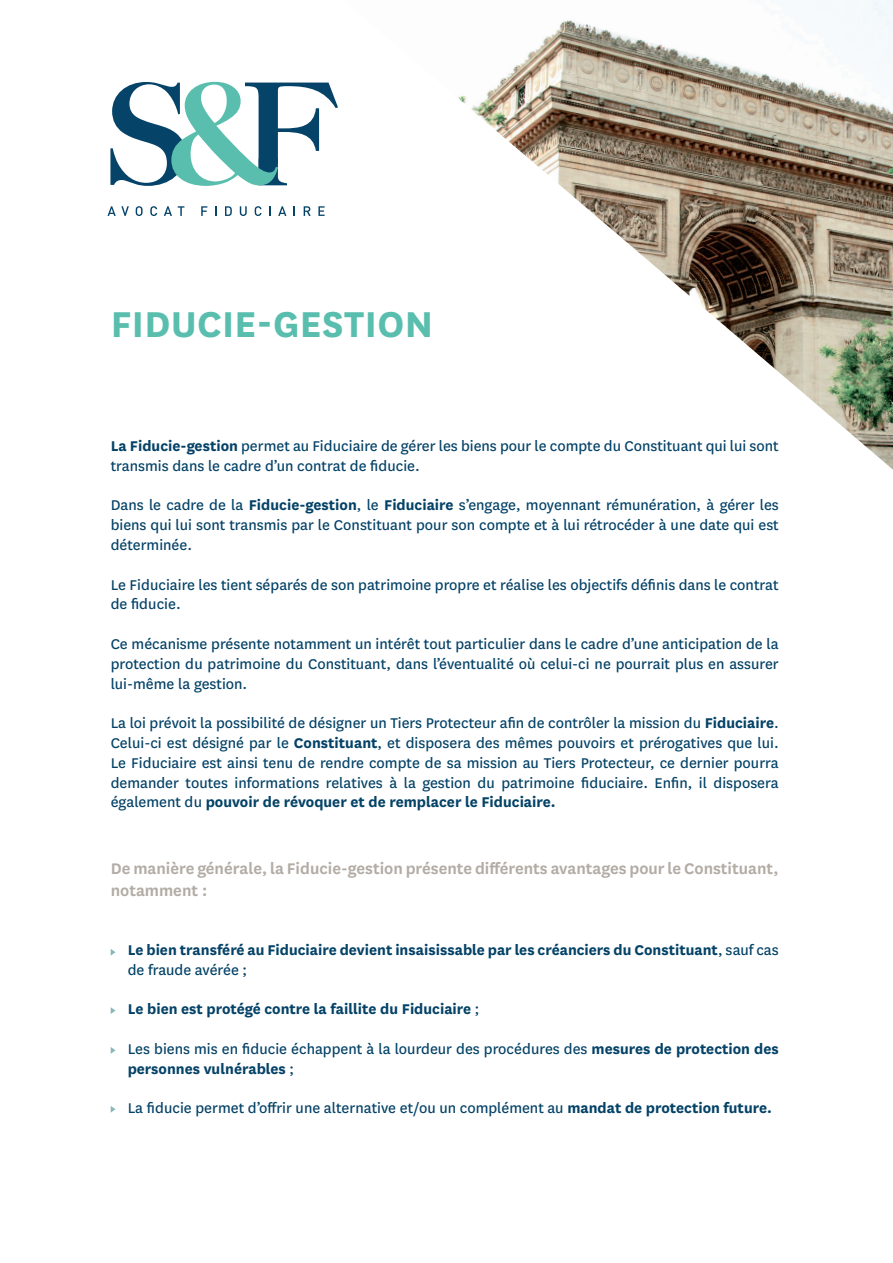
<style>
.page{position:relative;width:893px;height:1263px;background:#fff}
.page>*{position:absolute;margin:0;border:0;box-sizing:border-box;transform-origin:0 0}
.t1{font:700 42px "National";letter-spacing:.01em;color:#59bead}
.t2{font:600 18px/21.6px "National";color:#b3aca5}
.t3{font:16.5px/19.8px "National";color:#044267}
.t4{font:700 16.5px/19.8px "National";color:#044267}
.s1{font-weight:700}
.s2{font-weight:400}
</style>
<div class="page">
<img style="left:458px;top:0;width:435px;height:470px">
<svg style="left:111px;top:949px;width:5px;height:7px"></svg>
<svg style="left:111px;top:1007px;width:5px;height:7px"></svg>
<svg style="left:111px;top:1047px;width:5px;height:7px"></svg>
<svg style="left:111px;top:1106px;width:5px;height:7px"></svg>
<svg style="left:110px;top:82px;width:228px;height:104px"></svg>
<svg style="left:108px;top:206px;width:21px;height:10px"></svg>
<svg style="left:136px;top:206px;width:7px;height:10px"></svg>
<svg style="left:150px;top:206px;width:7px;height:10px"></svg>
<svg style="left:164px;top:206px;width:8px;height:10px"></svg>
<svg style="left:178px;top:206px;width:6px;height:10px"></svg>
<svg style="left:201px;top:206px;width:6px;height:10px"></svg>
<svg style="left:215px;top:206px;width:2px;height:10px"></svg>
<svg style="left:225px;top:206px;width:7px;height:10px"></svg>
<svg style="left:240px;top:206px;width:7px;height:10px"></svg>
<svg style="left:255px;top:206px;width:7px;height:10px"></svg>
<svg style="left:269px;top:206px;width:2px;height:10px"></svg>
<svg style="left:278px;top:206px;width:8px;height:10px"></svg>
<svg style="left:304px;top:206px;width:7px;height:10px"></svg>
<svg style="left:318px;top:206px;width:7px;height:10px"></svg>
<h1 class="t1" style="left:111px;top:295px;width:324px">FIDUCIE-GESTION</h1>
<p class="t3" style="left:111px;top:435px;width:670px"><span class="s1">La Fiducie-gestion</span> permet au Fiduciaire de gérer les biens pour le compte du Constituant qui lui sont transmis dans le cadre d’un contrat de fiducie.</p>
<p class="t3" style="left:111px;top:495px;width:670px;text-align:justify">Dans le cadre de la <span class="s1">Fiducie-gestion</span>, le <span class="s1">Fiduciaire</span> s’engage, moyennant rémunération, à gérer les biens qui lui sont transmis par le Constituant pour son compte et à lui rétrocéder à une date qui est déterminée.</p>
<p class="t3" style="left:111px;top:574px;width:669px">Le Fiduciaire les tient séparés de son patrimoine propre et réalise les objectifs définis dans le contrat de fiducie.</p>
<p class="t3" style="left:111px;top:633px;width:670px;text-align:justify">Ce mécanisme présente notamment un intérêt tout particulier dans le cadre d’une anticipation de la protection du patrimoine du Constituant, dans l’éventualité où celui-ci ne pourrait plus en assurer lui-même la gestion.</p>
<p class="t3" style="left:111px;top:712px;width:670px;text-align:justify">La loi prévoit la possibilité de désigner un Tiers Protecteur afin de contrôler la mission du <span class="s1">Fiduciaire</span>.<br>Celui-ci est désigné par le <span class="s1">Constituant</span>, et disposera des mêmes pouvoirs et prérogatives que lui.<br>Le Fiduciaire est ainsi tenu de rendre compte de sa mission au Tiers Protecteur, ce dernier pourra demander toutes informations relatives à la gestion du patrimoine fiduciaire. Enfin, il disposera également du <span class="s1">pouvoir de révoquer et de remplacer le Fiduciaire.</span></p>
<p class="t2" style="left:111px;top:856px;width:670px">De manière générale, la Fiducie-gestion présente différents avantages pour le Constituant, notamment :</p>
<p class="t4" style="left:128px;top:939px;width:653px">Le bien transféré au Fiduciaire devient insaisissable par les créanciers du Constituant<span class="s2">, sauf cas de fraude avérée ;</span></p>
<p class="t4" style="left:128px;top:998px;width:353px">Le bien est protégé contre la faillite du Fiduciaire <span class="s2">;</span></p>
<p class="t3" style="left:128px;top:1038px;width:652px">Les biens mis en fiducie échappent à la lourdeur des procédures des <span class="s1">mesures de protection des personnes vulnérables</span> ;</p>
<p class="t3" style="left:128px;top:1098px;width:646px">La fiducie permet d’offrir une alternative et/ou un complément au <span class="s1">mandat de protection future.</span></p>
</div>
